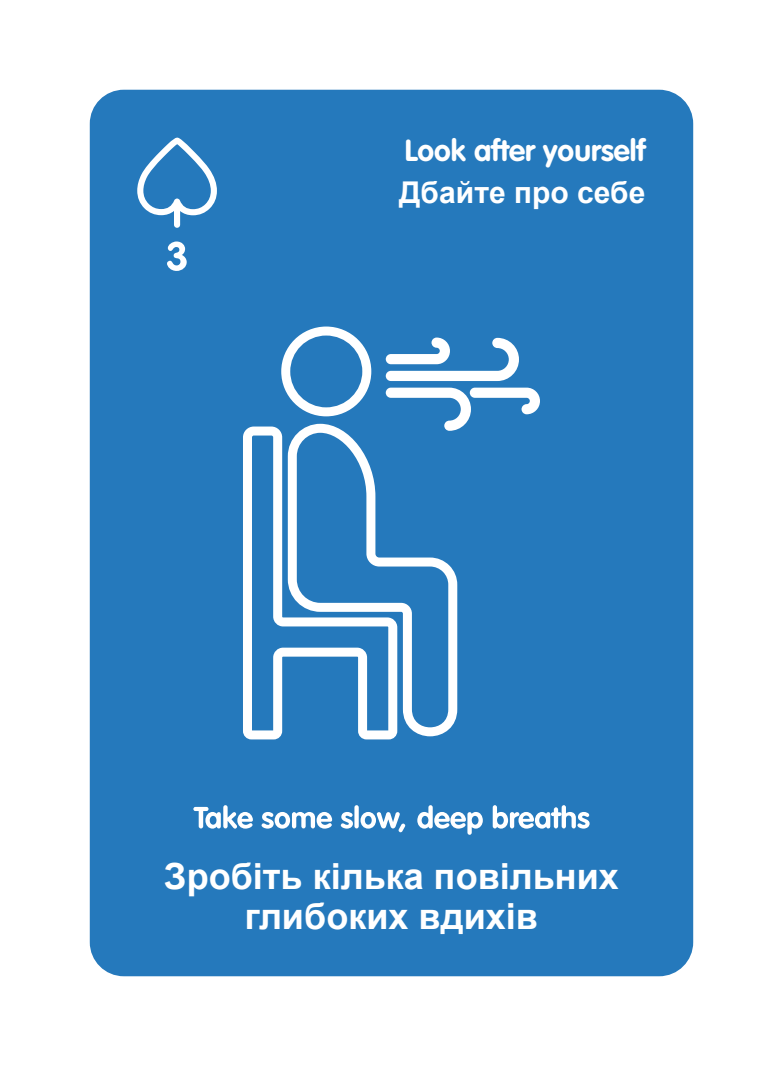
<style>
.page{position:relative;width:783px;height:1066px;background:#fff}
.page>*{position:absolute;margin:0;border:0;box-sizing:border-box;transform-origin:0 0}
.t1{font:700 36px/40px "Arial";color:#fff;text-align:center}
.t2{font:700 30px "VAG Rounded";color:#fff}
.t3{font:700 30px "Arial";color:#fff}
</style>
<div class="page">
<div style="left:90px;top:90px;width:603px;height:886px;background:#2579bc;border-radius:34px"></div>
<svg style="left:167px;top:241px;width:20px;height:30px"></svg>
<svg style="left:137px;top:138px;width:80px;height:90px"></svg>
<svg style="left:417px;top:805px;width:172px;height:30px"></svg>
<svg style="left:193px;top:805px;width:212px;height:27px"></svg>
<svg style="left:243px;top:426px;width:153px;height:313px"></svg>
<svg style="left:281px;top:326px;width:90px;height:90px"></svg>
<svg style="left:288px;top:424px;width:169px;height:312px"></svg>
<svg style="left:385px;top:337px;width:134px;height:44px"></svg>
<svg style="left:385px;top:388px;width:155px;height:43px"></svg>
<p class="t2" style="left:404px;top:133px;width:242px">Look after yourself</p>
<p class="t3" style="left:399px;top:173px;width:248px">Дбайте про себе</p>
<p class="t1" style="left:164px;top:858px;width:456px">Зробіть кілька повільних глибоких вдихів</p>
</div>
